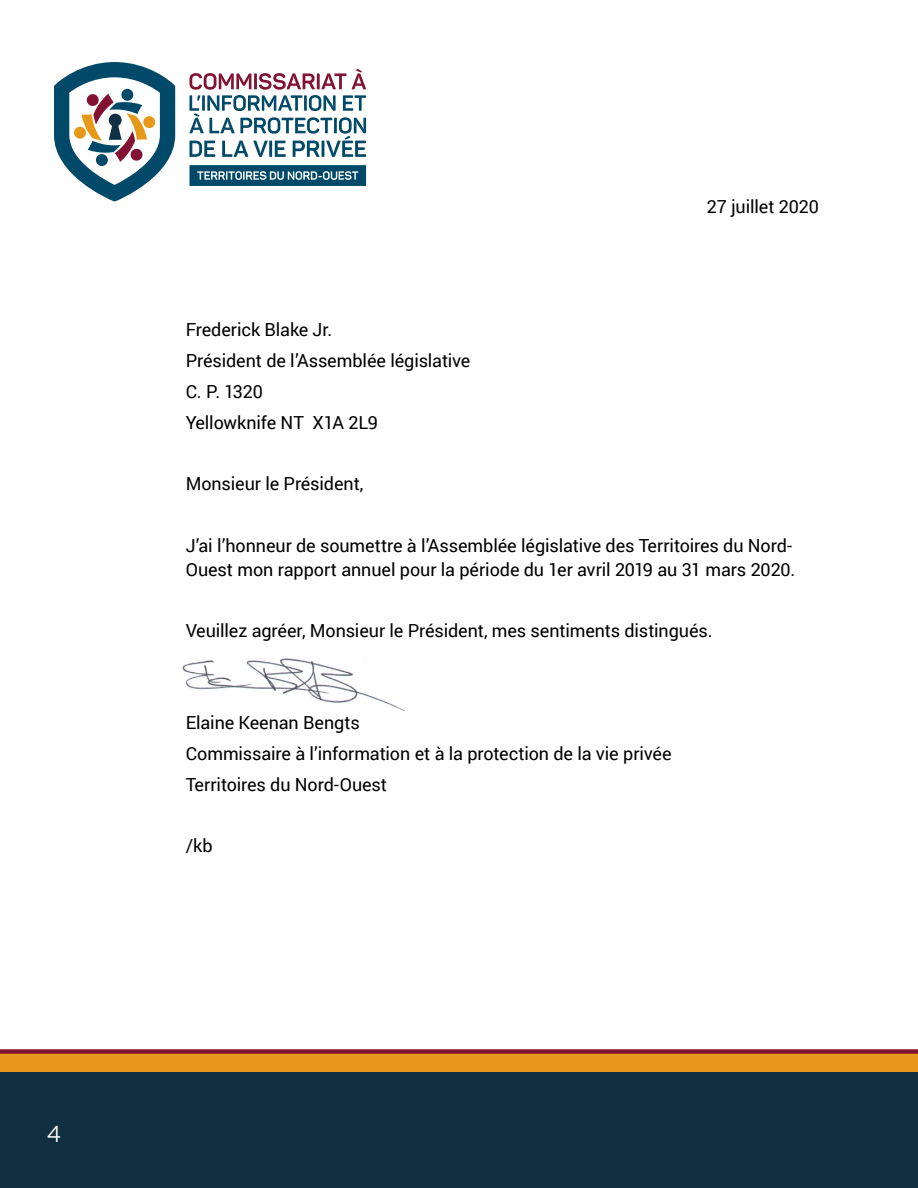
<style>
.page{position:relative;width:918px;height:1188px;background:#fff}
.page>*{position:absolute;margin:0;border:0;box-sizing:border-box;transform-origin:0 0}
.t1{font:22.5px "Panton W01";color:#fff}
.Body{font:18px/24px "Roboto";letter-spacing:-.005em;color:#000}
.t2{font:18px/21.9px "Calibri";color:#000}
</style>
<div class="page">
<svg style="left:0;top:1049px;width:918px;height:24px;background:#cb7b20"></svg>
<div style="left:0;top:1073px;width:918px;height:115px;background:#122f41"></div>
<svg style="left:54px;top:62px;width:121px;height:140px"></svg>
<svg style="left:189px;top:165px;width:177px;height:21px;background:#2b6881"></svg>
<svg style="left:189px;top:69px;width:177px;height:88px"></svg>
<img style="left:182px;top:658px;width:223px;height:55px">
<p class="t1" style="left:47px;top:1121px;width:15px">4</p>
<p class="t2" style="left:178px;top:313px;width:77px">Attention:</p>
<p class="Body" style="left:186px;top:317px;width:148px">Frederick Blake Jr.</p>
<p class="Body" style="left:186px;top:348px;width:286px">Président de l’Assemblée législative</p>
<p class="Body" style="left:186px;top:379px;width:79px">C. P. 1320</p>
<p class="Body" style="left:186px;top:409px;width:194px">Yellowknife NT X1A 2L9</p>
<p class="Body" style="left:186px;top:471px;width:179px">Monsieur le Président,</p>
<p class="Body" style="left:707px;top:194px;width:114px">27 juillet 2020</p>
<p class="Body" style="left:186px;top:532px;width:611px">J’ai l’honneur de soumettre à l’Assemblée législative des Territoires du Nord-<br>Ouest mon rapport annuel pour la période du 1er avril 2019 au 31 mars 2020.</p>
<p class="Body" style="left:186px;top:618px;width:528px">Veuillez agréer, Monsieur le Président, mes sentiments distingués.</p>
<p class="t2" style="left:178px;top:620px;width:86px">Yours truly,</p>
<p class="Body" style="left:186px;top:710px;width:176px">Elaine Keenan Bengts</p>
<p class="Body" style="left:186px;top:741px;width:487px">Commissaire à l’information et à la protection de la vie privée</p>
<p class="Body" style="left:186px;top:772px;width:203px">Territoires du Nord-Ouest</p>
<p class="t2" style="left:178px;top:752px;width:354px">Nunavut Information and Privacy Commissioner /kb</p>
<p class="Body" style="left:186px;top:833px;width:29px">/kb</p>
</div>
